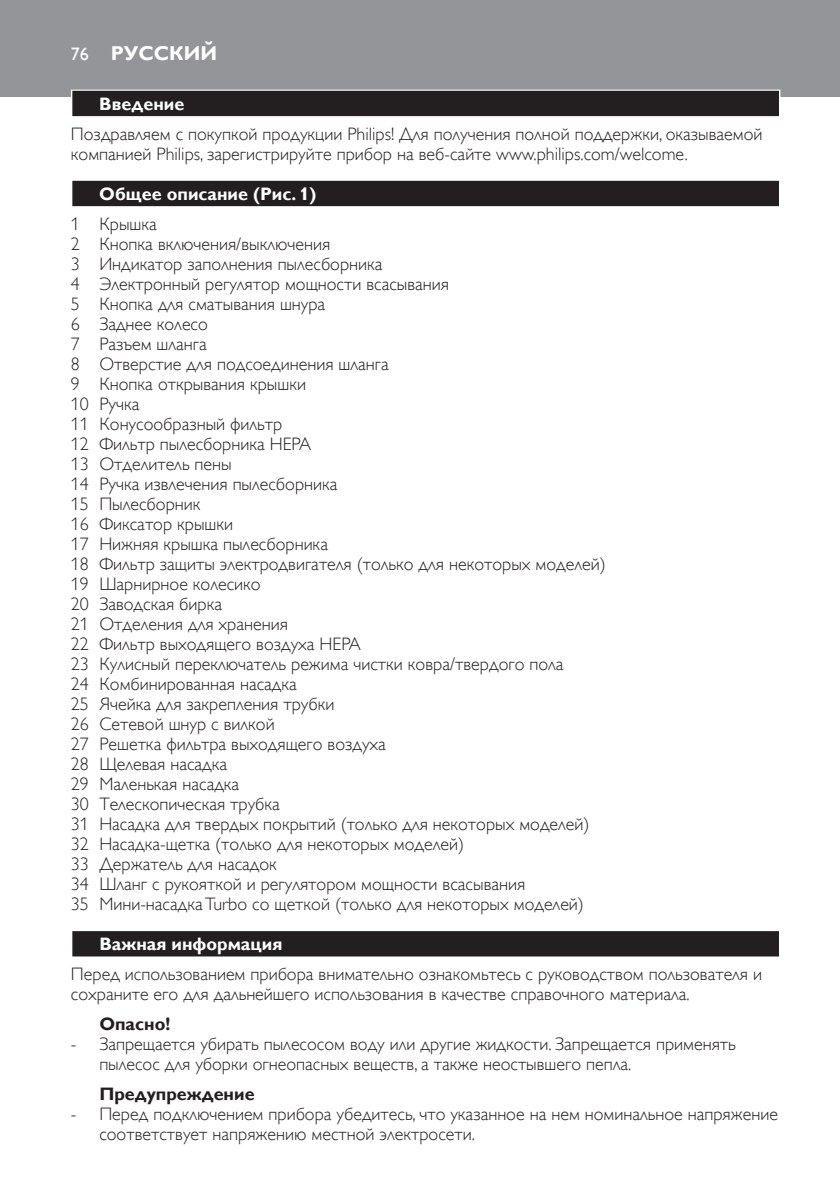
<style>
.page{position:relative;width:840px;height:1191px;background:#fff}
.page>*{position:absolute;margin:0;border:0;box-sizing:border-box;transform-origin:0 0}
.t1{font:700 20px "Gill Sans Alt One WGL";color:#fff}
.t2{font:18px/20px "Gill Sans Alt One WGL Light";color:#231f20}
.t3{font:700 18px "Gill Sans Alt One WGL";color:#fff}
.t4{font:700 18px "Gill Sans Alt One WGL";color:#231f20}
.t5{font:18px "Gill Sans Alt One WGL";color:#fff}
</style>
<div class="page">
<div style="left:0;top:0;width:839px;height:96px;background:#939598"></div>
<div style="left:71px;top:90px;width:709px;height:28px;background:#e4e3e3"></div>
<div style="left:72px;top:91px;width:706px;height:25px;background:#231f20"></div>
<div style="left:71px;top:180px;width:709px;height:28px;background:#dbdadb"></div>
<div style="left:72px;top:181px;width:706px;height:25px;background:#231f20"></div>
<div style="left:71px;top:930px;width:709px;height:28px;background:#939191"></div>
<div style="left:72px;top:931px;width:706px;height:25px;background:#231f20"></div>
<p class="t5" style="left:71px;top:42px;width:19px">76</p>
<p class="t1" style="left:111px;top:40px;width:108px">Русский</p>
<p class="t3" style="left:99px;top:92px;width:86px">Введение</p>
<p class="t2" style="left:71px;top:124px;width:692px">Поздравляем с покупкой продукции Philips! Для получения полной поддержки, оказываемой компанией Philips, зарегистрируйте прибор на веб-сайте www.philips.com/welcome.</p>
<p class="t3" style="left:99px;top:182px;width:218px">Общее описание (Рис. 1)</p>
<p class="t2" style="left:71px;top:214px;width:536px">1 Крышка<br>2 Кнопка включения/выключения<br>3 Индикатор заполнения пылесборника<br>4 Электронный регулятор мощности всасывания<br>5 Кнопка для сматывания шнура<br>6 Заднее колесо<br>7 Разъем шланга<br>8 Отверстие для подсоединения шланга<br>9 Кнопка открывания крышки<br>10 Ручка<br>11 Конусообразный фильтр<br>12 Фильтр пылесборника HEPA<br>13 Отделитель пены<br>14 Ручка извлечения пылесборника<br>15 Пылесборник<br>16 Фиксатор крышки<br>17 Нижняя крышка пылесборника<br>18 Фильтр защиты электродвигателя (только для некоторых моделей)<br>19 Шарнирное колесико<br>20 Заводская бирка<br>21 Отделения для хранения<br>22 Фильтр выходящего воздуха HEPA<br>23 Кулисный переключатель режима чистки ковра/твердого пола<br>24 Комбинированная насадка<br>25 Ячейка для закрепления трубки<br>26 Сетевой шнур с вилкой<br>27 Решетка фильтра выходящего воздуха<br>28 Щелевая насадка<br>29 Маленькая насадка<br>30 Телескопическая трубка<br>31 Насадка для твердых покрытий (только для некоторых моделей)<br>32 Насадка-щетка (только для некоторых моделей)<br>33 Держатель для насадок<br>34 Шланг с рукояткой и регулятором мощности всасывания<br>35 Мини-насадка Turbo со щеткой (только для некоторых моделей)</p>
<p class="t3" style="left:99px;top:932px;width:184px">Важная информация</p>
<p class="t2" style="left:71px;top:964px;width:692px">Перед использованием прибора внимательно ознакомьтесь с руководством пользователя и сохраните его для дальнейшего использования в качестве справочного материала.</p>
<p class="t4" style="left:99px;top:1012px;width:72px">Опасно!</p>
<p class="t2" style="left:99px;top:1034px;width:637px;text-indent:-28px">- Запрещается убирать пылесосом воду или другие жидкости. Запрещается применять пылесос для уборки огнеопасных веществ, а также неостывшего пепла.</p>
<p class="t4" style="left:99px;top:1082px;width:157px">Предупреждение</p>
<p class="t2" style="left:99px;top:1104px;width:679px;text-indent:-28px">- Перед подключением прибора убедитесь, что указанное на нем номинальное напряжение соответствует напряжению местной электросети.</p>
</div>
